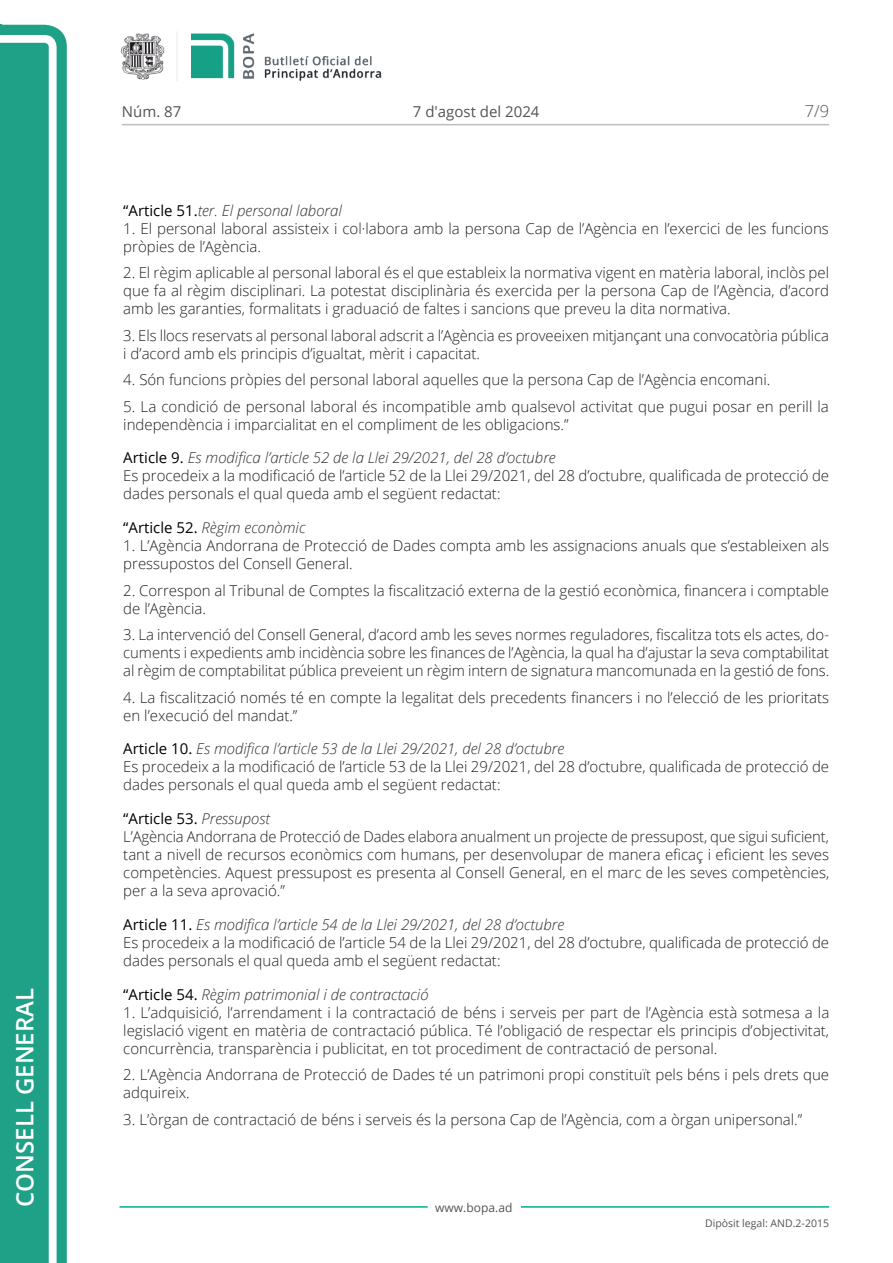
<style>
.page{position:relative;width:893px;height:1263px;background:#fff}
.page>*{position:absolute;margin:0;border:0;box-sizing:border-box;transform-origin:0 0}
.t1{font:600 24px "Open Sans";color:#fff}
.t2{font:300 16.5px "Open Sans";color:#545454}
.Body_text{font:300 15px/18px "Open Sans";color:#231f20}
.Titol_7{font:italic 300 15px "Open Sans";color:#303030}
.t3{font:15px "Open Sans";color:#545454}
.Titol_7-2{font:15px "Open Sans";color:#000}
.t4{font:12px "Open Sans";color:#545454}
.t5{font:10.5px "Open Sans";color:#545454}
.s1{font-weight:400;font-style:normal;color:#000}
.s2{font-weight:300;font-style:italic;color:#303030}
</style>
<div class="page">
<svg style="left:0;top:25px;width:67px;height:1238px;fill:#1ea187"></svg>
<div style="left:0;top:43px;width:49px;height:1220px;background:#1ea187"></div>
<img style="left:122px;top:32px;width:260px;height:49px">
<hr style="left:119px;top:1206px;width:309px;height:2px;background:#00ae91">
<hr style="left:521px;top:1206px;width:308px;height:2px;background:#00ae91">
<hr style="left:122px;top:124px;width:707px;height:1px;background:#bcbdc0">
<h1 class="t1" style="left:8px;top:1207px;width:220px;rotate:-90deg">Consell General</h1>
<p class="t3" style="left:122px;top:102px;width:61px">Núm. 87</p>
<p class="t3" style="left:413px;top:102px;width:128px">7 d'agost del 2024</p>
<p class="t2" style="left:805px;top:100px;width:26px">7/9</p>
<p class="Titol_7" style="left:123px;top:200px;width:220px"><span class="s1">“Article 51.</span>ter. El personal laboral</p>
<p class="Body_text" style="left:123px;top:219px;width:707px">1. El personal laboral assisteix i col·labora amb la persona Cap de l’Agència en l’exercici de les funcions pròpies de l’Agència.</p>
<p class="Body_text" style="left:123px;top:263px;width:707px;text-align:justify">2. El règim aplicable al personal laboral és el que estableix la normativa vigent en matèria laboral, inclòs pel que fa al règim disciplinari. La potestat disciplinària és exercida per la persona Cap de l’Agència, d’acord amb les garanties, formalitats i graduació de faltes i sancions que preveu la dita normativa.</p>
<p class="Body_text" style="left:123px;top:326px;width:707px">3. Els llocs reservats al personal laboral adscrit a l’Agència es proveeixen mitjançant una convocatòria pública i d’acord amb els principis d’igualtat, mèrit i capacitat.</p>
<p class="Body_text" style="left:123px;top:370px;width:648px">4. Són funcions pròpies del personal laboral aquelles que la persona Cap de l’Agència encomani.</p>
<p class="Body_text" style="left:123px;top:397px;width:707px">5. La condició de personal laboral és incompatible amb qualsevol activitat que pugui posar en perill la independència i imparcialitat en el compliment de les obligacions.”</p>
<p class="Titol_7" style="left:123px;top:448px;width:434px"><span class="s1">Article 9.</span> Es modifica l’article 52 de la Llei 29/2021, del 28 d’octubre</p>
<p class="Body_text" style="left:123px;top:467px;width:707px">Es procedeix a la modificació de l’article 52 de la Llei 29/2021, del 28 d’octubre, qualificada de protecció de dades personals el qual queda amb el següent redactat:</p>
<p class="Titol_7" style="left:123px;top:517px;width:184px"><span class="s1">“Article 52.</span> Règim econòmic</p>
<p class="Body_text" style="left:123px;top:536px;width:707px">1. L’Agència Andorrana de Protecció de Dades compta amb les assignacions anuals que s’estableixen als pressupostos del Consell General.</p>
<p class="Body_text" style="left:123px;top:581px;width:707px">2. Correspon al Tribunal de Comptes la fiscalització externa de la gestió econòmica, financera i comptable de l’Agència.</p>
<p class="Body_text" style="left:123px;top:625px;width:708px;text-align:justify">3. La intervenció del Consell General, d’acord amb les seves normes reguladores, fiscalitza tots els actes, do&shy;cuments i expedients amb incidència sobre les finances de l’Agència, la qual ha d’ajustar la seva comptabilitat al règim de comptabilitat pública preveient un règim intern de signatura mancomunada en la gestió de fons.</p>
<p class="Body_text" style="left:123px;top:688px;width:707px">4. La fiscalització només té en compte la legalitat dels precedents financers i no l’elecció de les prioritats en l’execució del mandat.”</p>
<p class="Titol_7" style="left:123px;top:739px;width:442px"><span class="s1">Article 10.</span> Es modifica l’article 53 de la Llei 29/2021, del 28 d’octubre</p>
<p class="Body_text" style="left:123px;top:758px;width:707px">Es procedeix a la modificació de l’article 53 de la Llei 29/2021, del 28 d’octubre, qualificada de protecció de dades personals el qual queda amb el següent redactat:</p>
<p class="Titol_7-2" style="left:123px;top:808px;width:148px">“Article 53. <span class="s2">Pressupost</span></p>
<p class="Body_text" style="left:123px;top:827px;width:707px;text-align:justify">L’Agència Andorrana de Protecció de Dades elabora anualment un projecte de pressupost, que sigui suficient, tant a nivell de recursos econòmics com humans, per desenvolupar de manera eficaç i eficient les seves competències. Aquest pressupost es presenta al Consell General, en el marc de les seves competències, per a la seva aprovació.”</p>
<p class="Titol_7" style="left:123px;top:914px;width:442px"><span class="s1">Article 11.</span> Es modifica l’article 54 de la Llei 29/2021, del 28 d’octubre</p>
<p class="Body_text" style="left:123px;top:933px;width:707px">Es procedeix a la modificació de l’article 54 de la Llei 29/2021, del 28 d’octubre, qualificada de protecció de dades personals el qual queda amb el següent redactat:</p>
<p class="Titol_7" style="left:123px;top:984px;width:307px"><span class="s1">“Article 54.</span> Règim patrimonial i de contractació</p>
<p class="Body_text" style="left:123px;top:1003px;width:707px;text-align:justify">1. L’adquisició, l’arrendament i la contractació de béns i serveis per part de l’Agència està sotmesa a la legislació vigent en matèria de contractació pública. Té l’obligació de respectar els principis d’objectivitat, concurrència, transparència i publicitat, en tot procediment de contractació de personal.</p>
<p class="Body_text" style="left:123px;top:1065px;width:707px">2. L’Agència Andorrana de Protecció de Dades té un patrimoni propi constituït pels béns i pels drets que adquireix.</p>
<p class="Body_text" style="left:123px;top:1110px;width:681px">3. L’òrgan de contractació de béns i serveis és la persona Cap de l’Agència, com a òrgan unipersonal.”</p>
<p class="t4" style="left:435px;top:1199px;width:79px">www.bopa.ad</p>
<p class="t5" style="left:705px;top:1216px;width:125px">Dipòsit legal: AND.2-2015</p>
</div>
